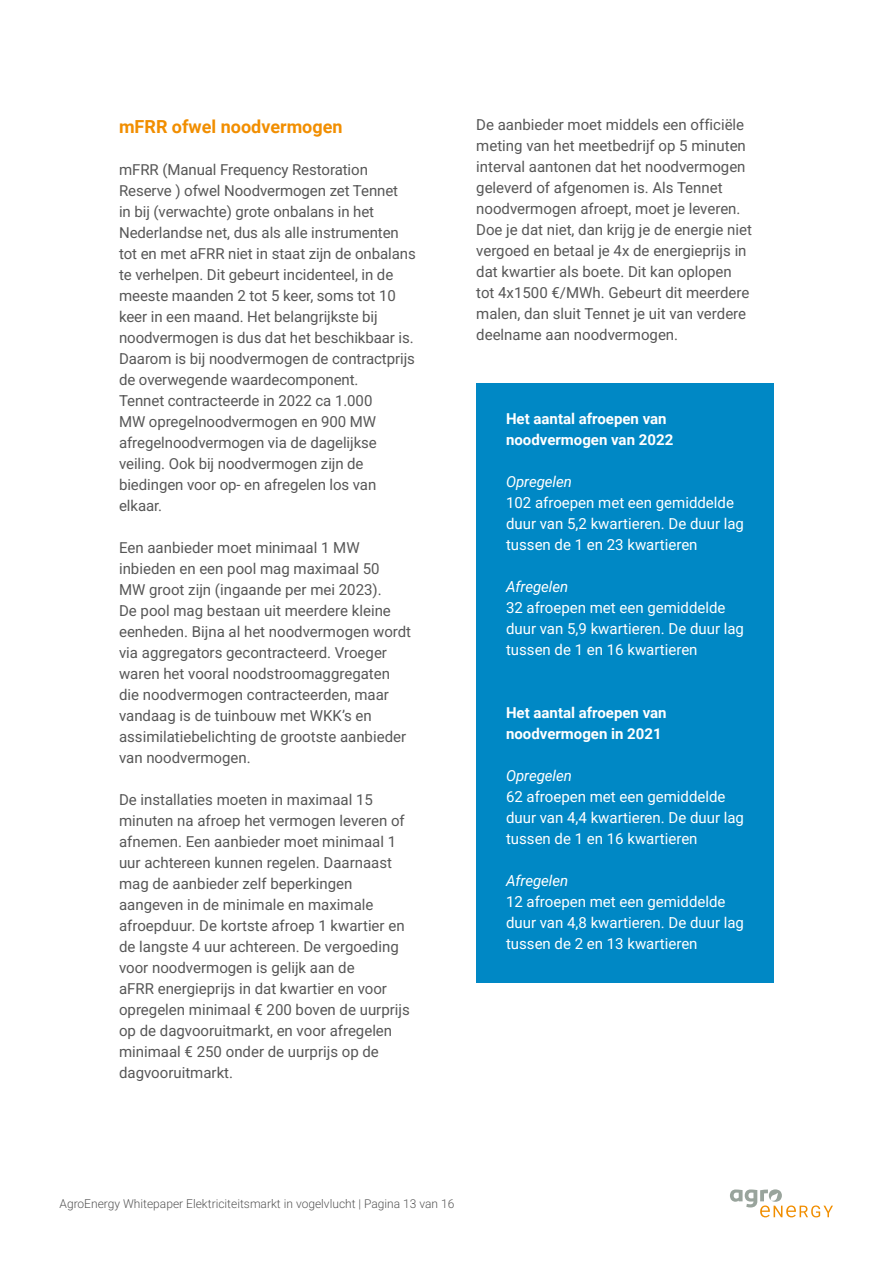
<style>
.page{position:relative;width:893px;height:1263px;background:#fff}
.page>*{position:absolute;margin:0;border:0;box-sizing:border-box;transform-origin:0 0}
.t1{font:700 18px "Roboto";color:#f18e00}
.t2{font:15px/21px "Roboto";color:#575757}
.t3{font:15px/21px "Roboto";color:#fff}
.t4{font:700 15px/21px "Roboto";color:#fff}
.t5{font:italic 15px "Roboto";color:#fff}
.t6{font:12px "Roboto";color:#575757}
</style>
<div class="page">
<div style="left:476px;top:383px;width:298px;height:96px;background:#0088c5"></div>
<div style="left:476px;top:446px;width:298px;height:138px;background:#0088c5"></div>
<div style="left:476px;top:551px;width:298px;height:159px;background:#0088c5"></div>
<div style="left:476px;top:677px;width:298px;height:96px;background:#0088c5"></div>
<div style="left:476px;top:740px;width:298px;height:138px;background:#0088c5"></div>
<div style="left:476px;top:845px;width:298px;height:138px;background:#0088c5"></div>
<svg style="left:730px;top:1189px;width:103px;height:28px"></svg>
<p class="t1" style="left:119px;top:114px;width:225px">mFRR ofwel noodvermogen</p>
<p class="t2" style="left:119px;top:158px;width:298px">mFRR (Manual Frequency Restoration Reserve ) ofwel Noodvermogen zet Tennet<br>in bij (verwachte) grote onbalans in het Nederlandse net, dus als alle instrumenten tot en met aFRR niet in staat zijn de onbalans te verhelpen. Dit gebeurt incidenteel, in de meeste maanden 2 tot 5 keer, soms tot 10 keer in een maand. Het belangrijkste bij noodvermogen is dus dat het beschikbaar is.<br>Daarom is bij noodvermogen de contractprijs de overwegende waardecomponent.<br>Tennet contracteerde in 2022 ca 1.000<br>MW opregelnoodvermogen en 900 MW afregelnoodvermogen via de dagelijkse veiling. Ook bij noodvermogen zijn de biedingen voor op- en afregelen los van elkaar.</p>
<p class="t2" style="left:119px;top:536px;width:294px">Een aanbieder moet minimaal 1 MW inbieden en een pool mag maximaal 50<br>MW groot zijn (ingaande per mei 2023).<br>De pool mag bestaan uit meerdere kleine eenheden. Bijna al het noodvermogen wordt via aggregators gecontracteerd. Vroeger waren het vooral noodstroomaggregaten die noodvermogen contracteerden, maar vandaag is de tuinbouw met WKK’s en assimilatiebelichting de grootste aanbieder van noodvermogen.</p>
<p class="t2" style="left:119px;top:788px;width:292px">De installaties moeten in maximaal 15 minuten na afroep het vermogen leveren of afnemen. Een aanbieder moet minimaal 1 uur achtereen kunnen regelen. Daarnaast mag de aanbieder zelf beperkingen aangeven in de minimale en maximale afroepduur. De kortste afroep 1 kwartier en de langste 4 uur achtereen. De vergoeding voor noodvermogen is gelijk aan de<br>aFRR energieprijs in dat kwartier en voor opregelen minimaal € 200 boven de uurprijs op de dagvooruitmarkt, en voor afregelen minimaal € 250 onder de uurprijs op de dagvooruitmarkt.</p>
<p class="t2" style="left:476px;top:114px;width:277px">De aanbieder moet middels een officiële meting van het meetbedrijf op 5 minuten interval aantonen dat het noodvermogen geleverd of afgenomen is. Als Tennet noodvermogen afroept, moet je leveren.<br>Doe je dat niet, dan krijg je de energie niet vergoed en betaal je 4x de energieprijs in dat kwartier als boete. Dit kan oplopen tot 4x1500 €/MWh. Gebeurt dit meerdere malen, dan sluit Tennet je uit van verdere deelname aan noodvermogen.</p>
<p class="t4" style="left:506px;top:408px;width:169px">Het aantal afroepen van noodvermogen van 2022</p>
<p class="t5" style="left:506px;top:471px;width:67px">Opregelen</p>
<p class="t3" style="left:506px;top:492px;width:240px">102 afroepen met een gemiddelde duur van 5,2 kwartieren. De duur lag tussen de 1 en 23 kwartieren</p>
<p class="t5" style="left:506px;top:576px;width:64px">Afregelen</p>
<p class="t3" style="left:506px;top:597px;width:240px">32 afroepen met een gemiddelde duur van 5,9 kwartieren. De duur lag tussen de 1 en 16 kwartieren</p>
<p class="t4" style="left:506px;top:702px;width:162px">Het aantal afroepen van noodvermogen in 2021</p>
<p class="t5" style="left:506px;top:765px;width:67px">Opregelen</p>
<p class="t3" style="left:506px;top:786px;width:240px">62 afroepen met een gemiddelde duur van 4,4 kwartieren. De duur lag tussen de 1 en 16 kwartieren</p>
<p class="t5" style="left:506px;top:870px;width:64px">Afregelen</p>
<p class="t3" style="left:506px;top:891px;width:240px">12 afroepen met een gemiddelde duur van 4,8 kwartieren. De duur lag tussen de 2 en 13 kwartieren</p>
<p class="t6" style="left:60px;top:1195px;width:396px">AgroEnergy Whitepaper Elektriciteitsmarkt in vogelvlucht | Pagina 13 van 16</p>
</div>
